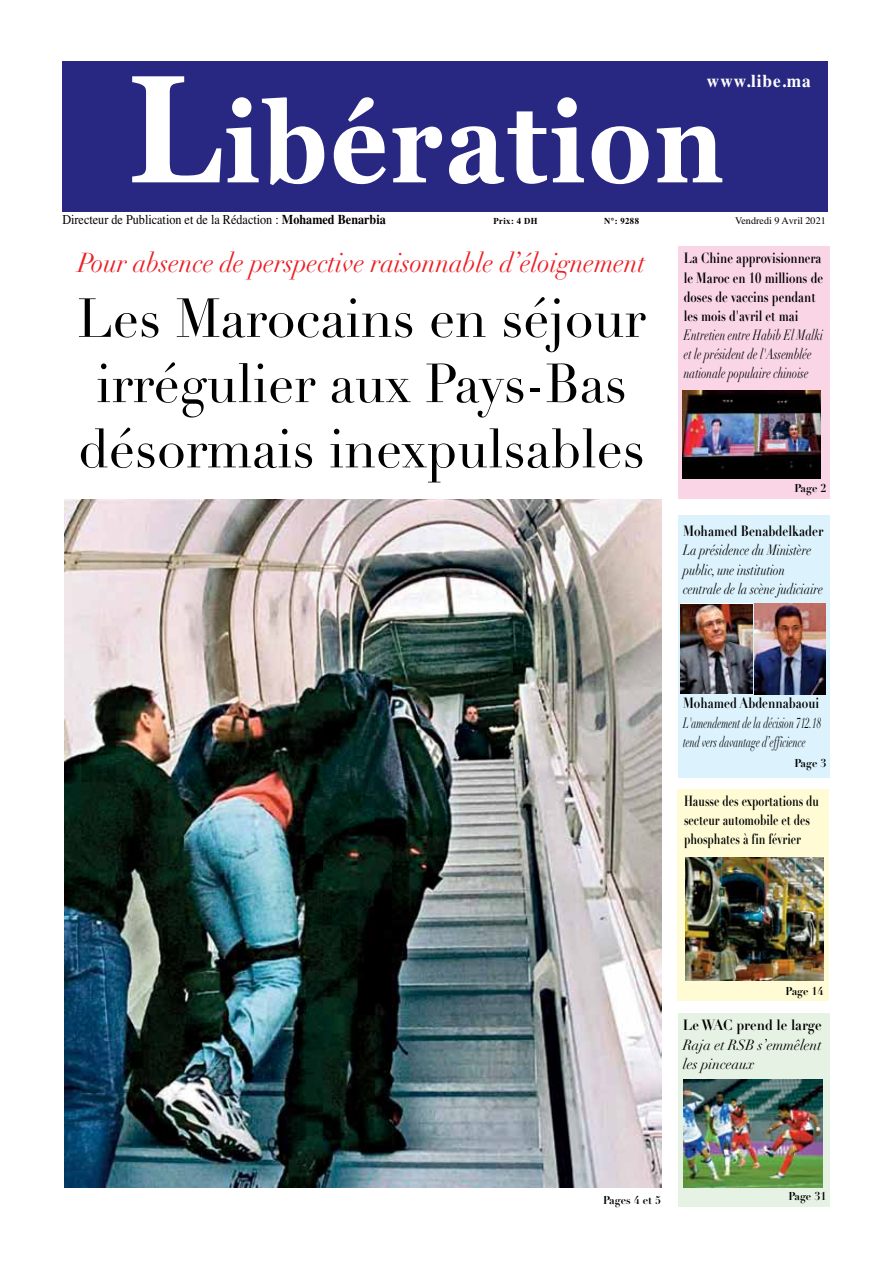
<style>
.page{position:relative;width:893px;height:1263px;background:#fff}
.page>*{position:absolute;margin:0;border:0;box-sizing:border-box;transform-origin:0 0}
.t1{font:700 112.5px "Georgia";color:#fff;scale:.89 1}
.t2{font:54px/65.2px "Didot";color:#000;text-align:center;scale:.96 1}
.t3{font:italic 27px "Didot";color:#ed1d24;scale:.93 1}
.t4{font:700 18px "Times";color:#fff;scale:.96 1}
.t5{font:700 14.7px/19.2px "Didot";color:#000;scale:.78 1}
.t6{font:italic 14.7px/19.2px "Didot";color:#000;scale:.73 1}
.t7{font:italic 14.7px/19.2px "Didot";color:#000;scale:.79 1}
.t8{font:700 14.7px/19.2px "Didot";color:#000;scale:.73 1}
.t9{font:italic 14.7px/19.2px "Didot";color:#000;scale:.63 1}
.t10{font:italic 14.7px/19.2px "Didot";color:#000;scale:.96 1}
.t11{font:700 14.7px "Didot";color:#000;scale:.81 1}
.t12{font:700 14.7px "Didot";color:#000;scale:.8 1}
.t13{font:700 14.7px "Didot";color:#000;scale:.9 1}
.t14{font:13.5px "Times";color:#000;scale:.9 1}
.t15{font:700 11.25px "Didot";color:#000;scale:.96 1}
.t16{font:10.2px "Times";color:#000}
.t17{font:700 9px "Times";letter-spacing:.045em;color:#000;scale:.96 1}
.s1{font-size:153px}
.s2{font-weight:700}
</style>
<div class="page">
<div style="left:62px;top:61px;width:766px;height:150px;background:#282781"></div>
<img style="left:64px;top:499px;width:597px;height:689px">
<div style="left:678px;top:1012px;width:151px;height:194px;background:#e6f2e3"></div>
<img style="left:684px;top:1080px;width:138px;height:107px">
<div style="left:677px;top:788px;width:152px;height:212px;background:#fffcd5"></div>
<img style="left:685px;top:857px;width:138px;height:123px">
<div style="left:678px;top:515px;width:152px;height:262px;background:#dcf2fd"></div>
<div style="left:678px;top:246px;width:151px;height:253px;background:#fad5e6"></div>
<img style="left:682px;top:391px;width:139px;height:87px">
<svg style="left:681px;top:603px;width:71px;height:2px"></svg>
<img style="left:681px;top:605px;width:71px;height:89px">
<img style="left:754px;top:603px;width:71px;height:91px">
<p class="t4" style="left:707px;top:63px;width:110px">www.libe.ma</p>
<h1 class="t1" style="left:128px;top:59px;width:672px"><span class="s1">L</span>ibération</h1>
<p class="t14" style="left:62px;top:207px;width:361px">Directeur de Publication et de la Rédaction : <span class="s2">Mohamed Benarbia</span></p>
<p class="t16" style="left:735px;top:211px;width:92px">Vendredi 9 Avril 2021</p>
<p class="t17" style="left:494px;top:212px;width:47px">Prix: 4 DH</p>
<p class="t17" style="left:604px;top:212px;width:38px">N°: 9288</p>
<h3 class="t3" style="left:78px;top:246px;width:612px">Pour absence de perspective raisonnable ’d éloignement</h3>
<h2 class="t2" style="left:77px;top:287px;width:593px">Les Marocains en séjour irrégulier aux Pays-Bas désormais inexpulsables</h2>
<p class="t5" style="left:684px;top:249px;width:180px">La Chine approvisionnera le Maroc en 10 millions de doses de vaccins pendant les mois 'd avril et mai</p>
<p class="t6" style="left:684px;top:325px;width:192px">Entretien entre Habib El Malki et le président de 'l Assemblée nationale populaire chinoise</p>
<p class="t15" style="left:794px;top:481px;width:35px">Page 2</p>
<p class="t11" style="left:683px;top:522px;width:175px">Mohamed Benabdelkader</p>
<p class="t7" style="left:683px;top:541px;width:179px">La présidence du Ministère public, une institution centrale de la scène judiciaire</p>
<p class="t12" style="left:683px;top:694px;width:171px">Mohamed Abdennabaoui</p>
<p class="t9" style="left:683px;top:713px;width:221px">'L amendement de la décision 712.18 tend vers davantage ’d efficience</p>
<p class="t15" style="left:794px;top:756px;width:35px">Page 3</p>
<p class="t8" style="left:684px;top:791px;width:187px">Hausse des exportations du secteur automobile et des phosphates à fin février</p>
<p class="t15" style="left:785px;top:984px;width:41px">Page 14</p>
<p class="t13" style="left:683px;top:1016px;width:156px">Le WAC prend le large</p>
<p class="t10" style="left:683px;top:1035px;width:146px">Raja et RSB ’s emmêlent les pinceaux</p>
<p class="t15" style="left:603px;top:1192px;width:62px">Pages 4 et 5</p>
<p class="t15" style="left:788px;top:1189px;width:41px">Page 31</p>
</div>
